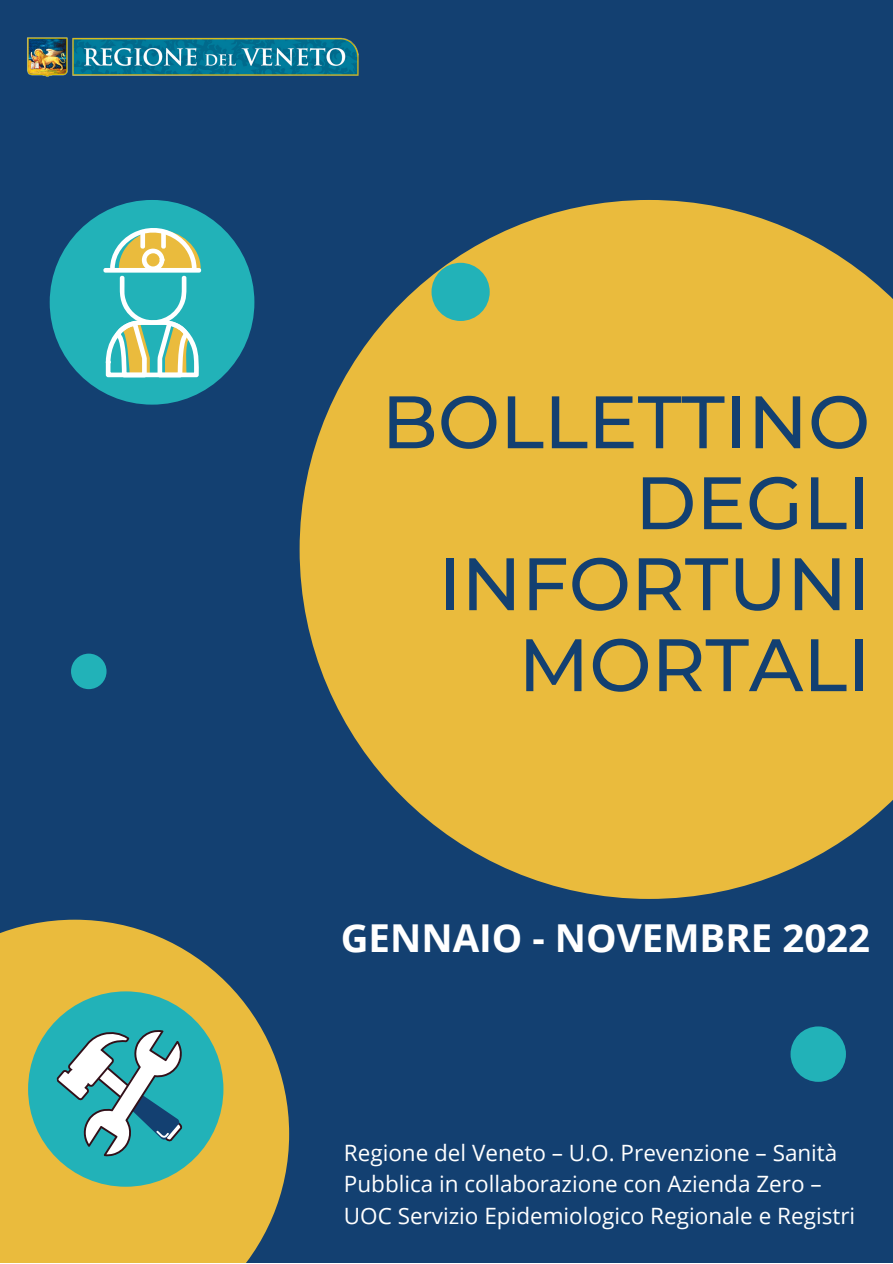
<style>
.page{position:relative;width:893px;height:1264px;background:#fff}
.page>*{position:absolute;margin:0;border:0;box-sizing:border-box;transform-origin:0 0}
.t1{font:500 74.1px/81px "Montserrat";color:#134071;text-align:right}
.t2{font:700 38.4px "Open Sans";color:#fff}
.t3{font:22.5px/31.5px "Open Sans";color:#fff}
</style>
<div class="page">
<div style="left:0;top:0;width:892px;height:1262px;background:#134071"></div>
<svg style="left:299px;top:200px;width:593px;height:698px;fill:#eabb3d"></svg>
<svg style="left:0;top:919px;width:289px;height:343px;fill:#eabb3d"></svg>
<div style="left:71px;top:653px;width:35px;height:36px;background:#22b2b8;border-radius:50%"></div>
<div style="left:431px;top:263px;width:58px;height:58px;background:#22b2b8;border-radius:50%"></div>
<div style="left:790px;top:1026px;width:55px;height:55px;background:#22b2b8;border-radius:50%"></div>
<div style="left:28px;top:991px;width:195px;height:195px;background:#22b2b8;border-radius:50%"></div>
<svg style="left:48px;top:1024px;width:156px;height:137px"></svg>
<img style="left:27px;top:37px;width:332px;height:40px">
<div style="left:50px;top:200px;width:204px;height:204px;background:#22b2b8;border-radius:50%"></div>
<svg style="left:103px;top:228px;width:98px;height:149px"></svg>
<h1 class="t1" style="left:381px;top:381px;width:490px">BOLLETTINO<br>DEGLI<br>INFORTUNI<br>MORTALI</h1>
<h2 class="t2" style="left:341px;top:910px;width:531px">GENNAIO - NOVEMBRE 2022</h2>
<p class="t3" style="left:344px;top:1136px;width:512px">Regione del Veneto – U.O. Prevenzione – Sanità<br>Pubblica in collaborazione con Azienda Zero –<br>UOC Servizio Epidemiologico Regionale e Registri</p>
</div>
